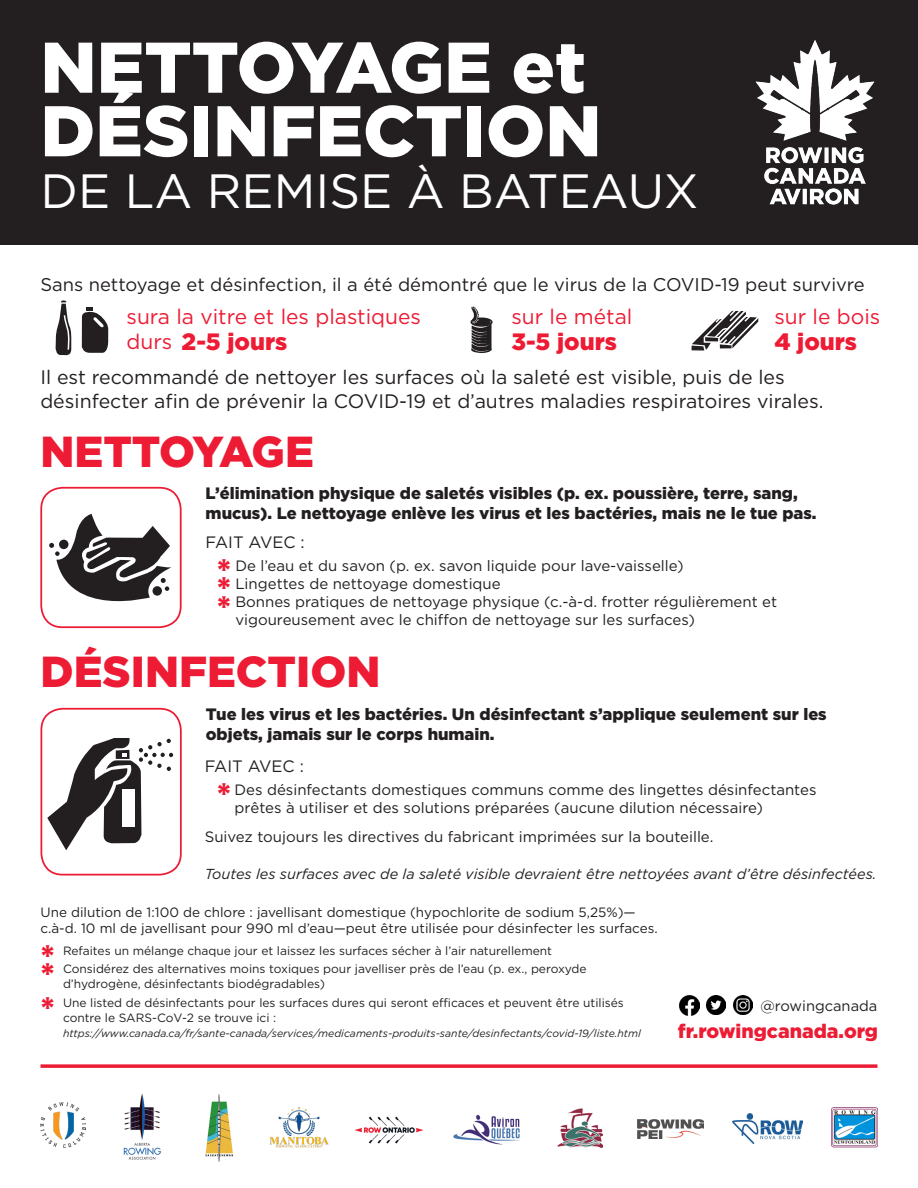
<style>
.page{position:relative;width:918px;height:1188px;background:#fff}
.page>*{position:absolute;margin:0;border:0;box-sizing:border-box;transform-origin:0 0}
.t1{font:900 71.55px/63.6px "Gotham";color:#fff}
.t2{font:48px "Gotham";color:#fff}
.t3{font:900 43.35px "Gotham";color:#ed1b34}
.t4{font:900 32.4px "Gotham";color:#ed1b34}
.t5{font:900 23.7px "Gotham";color:#ed1b34}
.t6{font:21px/25.2px "Gotham";color:#ed1b34}
.t7{font:19.5px/23.4px "Gotham";color:#231f20}
.t8{font:900 19.5px "Gotham";color:#ed1b34}
.t9{font:18.3px "Gotham";color:#231f20}
.t10{font:900 16.5px/19.8px "Gotham";color:#231f20}
.t11{font:16.5px "Gotham";color:#231f20}
.t12{font:15px/18px "Gotham";color:#231f20}
.t13{font:14.7px "Gotham";color:#231f20}
.t14{font:italic 14.4px "Gotham";color:#231f20}
.t15{font:13.5px/16.2px "Gotham";color:#231f20}
.t16{font:12px/15px "Gotham";color:#231f20}
.t17{font:italic 10.5px "Gotham";color:#231f20}
</style>
<div class="page">
<div style="left:0;top:0;width:918px;height:244px;background:#231f20"></div>
<svg style="left:49px;top:514px;width:122px;height:88px"></svg>
<svg style="left:691px;top:310px;width:68px;height:41px"></svg>
<svg style="left:470px;top:306px;width:23px;height:48px"></svg>
<svg style="left:56px;top:300px;width:16px;height:56px"></svg>
<svg style="left:82px;top:307px;width:27px;height:46px"></svg>
<svg style="left:47px;top:738px;width:126px;height:112px"></svg>
<div style="left:41px;top:708px;width:141px;height:168px;border:2px solid #ed1b34;border-radius:21px"></div>
<div style="left:40px;top:487px;width:142px;height:141px;border:2px solid #ed1b34;border-radius:21px"></div>
<img style="left:755px;top:40px;width:120px;height:165px">
<img style="left:123px;top:1093px;width:38px;height:67px">
<img style="left:453px;top:1115px;width:67px;height:30px">
<img style="left:269px;top:1107px;width:60px;height:41px">
<img style="left:557px;top:1108px;width:45px;height:39px">
<img style="left:831px;top:1108px;width:47px;height:40px">
<img style="left:354px;top:1116px;width:70px;height:28px">
<img style="left:40px;top:1103px;width:46px;height:45px">
<img style="left:732px;top:1114px;width:71px;height:30px">
<img style="left:205px;top:1094px;width:28px;height:68px">
<img style="left:637px;top:1119px;width:67px;height:19px">
<svg style="left:40px;top:1064px;width:838px;height:4px;background:#ef374d"></svg>
<img style="left:679px;top:995px;width:20px;height:20px">
<img style="left:707px;top:996px;width:19px;height:19px">
<img style="left:733px;top:995px;width:20px;height:20px">
<p class="t1" style="left:40px;top:34px;width:563px">NETTOYAGE et<br>DÉSINFECTION</p>
<p class="t2" style="left:40px;top:164px;width:660px">DE LA REMISE À BATEAUX</p>
<p class="t9" style="left:40px;top:274px;width:826px">Sans nettoyage et désinfection, il a été démontré que le virus de la COVID-19 peut survivre</p>
<p class="t6" style="left:127px;top:304px;width:296px">sura la vitre et les plastiques durs</p>
<p class="t6" style="left:511px;top:304px;width:123px">sur le métal</p>
<p class="t6" style="left:774px;top:304px;width:107px">sur le bois</p>
<p class="t5" style="left:182px;top:328px;width:107px">2-5 jours</p>
<p class="t5" style="left:511px;top:328px;width:107px">3-5 jours</p>
<p class="t5" style="left:774px;top:328px;width:84px">4 jours</p>
<p class="t7" style="left:40px;top:365px;width:785px">Il est recommandé de nettoyer les surfaces où la saleté est visible, puis de les désinfecter afin de prévenir la COVID-19 et d’autres maladies respiratoires virales.</p>
<p class="t3" style="left:40px;top:426px;width:275px">NETTOYAGE</p>
<p class="t10" style="left:206px;top:483px;width:612px">L’élimination physique de saletés visibles (p. ex. poussière, terre, sang, mucus). Le nettoyage enlève les virus et les bactéries, mais ne le tue pas.</p>
<p class="t11" style="left:206px;top:533px;width:101px">FAIT AVEC :</p>
<p class="t12" style="left:235px;top:556px;width:450px">De l’eau et du savon (p. ex. savon liquide pour lave-vaisselle)</p>
<p class="t12" style="left:235px;top:574px;width:267px">Lingettes de nettoyage domestique</p>
<p class="t12" style="left:235px;top:592px;width:543px">Bonnes pratiques de nettoyage physique (c.-à-d. frotter régulièrement et vigoureusement avec le chiffon de nettoyage sur les surfaces)</p>
<p class="t4" style="left:217px;top:552px;width:15px">*</p>
<p class="t4" style="left:217px;top:570px;width:15px">*</p>
<p class="t4" style="left:217px;top:588px;width:15px">*</p>
<p class="t3" style="left:40px;top:647px;width:342px">DÉSINFECTION</p>
<p class="t10" style="left:206px;top:704px;width:623px">Tue les virus et les bactéries. Un désinfectant s’applique seulement sur les objets, jamais sur le corps humain.</p>
<p class="t11" style="left:205px;top:757px;width:101px">FAIT AVEC :</p>
<p class="t12" style="left:235px;top:780px;width:583px">Des désinfectants domestiques communs comme des lingettes désinfectantes prêtes à utiliser et des solutions préparées (aucune dilution nécessaire)</p>
<p class="t12" style="left:205px;top:828px;width:510px">Suivez toujours les directives du fabricant imprimées sur la bouteille.</p>
<p class="t14" style="left:205px;top:866px;width:673px">Toutes les surfaces avec de la saleté visible devraient être nettoyées avant d’être désinfectées.</p>
<p class="t4" style="left:217px;top:776px;width:15px">*</p>
<p class="t15" style="left:40px;top:904px;width:619px">Une dilution de 1:100 de chlore : javellisant domestique (hypochlorite de sodium 5,25%)— c.à-d. 10 ml de javellisant pour 990 ml d’eau—peut être utilisée pour désinfecter les surfaces.</p>
<p class="t4" style="left:41px;top:938px;width:15px">*</p>
<p class="t4" style="left:41px;top:956px;width:15px">*</p>
<p class="t4" style="left:41px;top:990px;width:15px">*</p>
<p class="t13" style="left:760px;top:997px;width:118px">@rowingcanada</p>
<p class="t8" style="left:678px;top:1020px;width:202px">fr.rowingcanada.org</p>
<p class="t16" style="left:63px;top:943px;width:491px">Refaites un mélange chaque jour et laissez les surfaces sécher à l’air naturellement</p>
<p class="t16" style="left:63px;top:961px;width:525px">Considérez des alternatives moins toxiques pour javelliser près de l’eau (p. ex., peroxyde d’hydrogène, désinfectants biodégradables)</p>
<p class="t16" style="left:63px;top:995px;width:562px">Une listed de désinfectants pour les surfaces dures qui seront efficaces et peuvent être utilisés contre le SARS-CoV-2 se trouve ici :</p>
<p class="t17" style="left:63px;top:1027px;width:579px">https://www.canada.ca/fr/sante-canada/services/medicaments-produits-sante/desinfectants/covid-19/liste.html</p>
</div>
